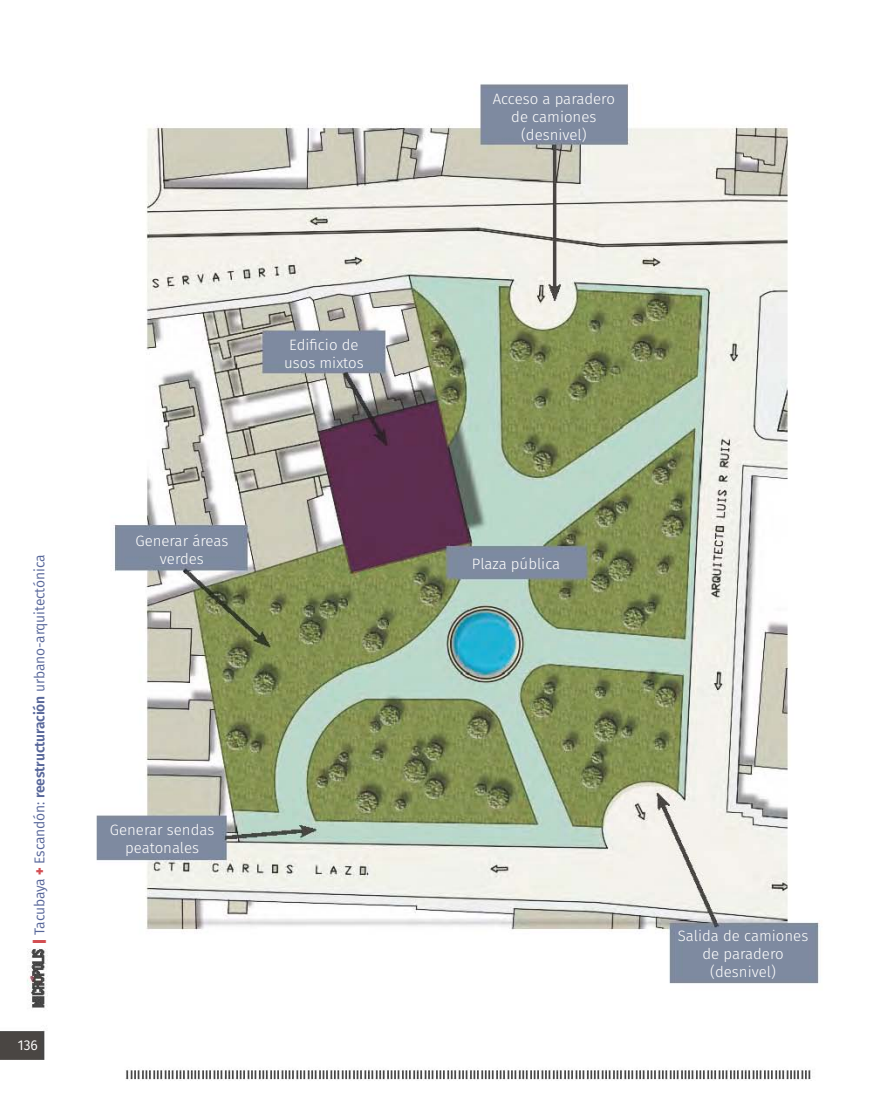
<style>
.page{position:relative;width:893px;height:1106px;background:#fff}
.page>*{position:absolute;margin:0;border:0;box-sizing:border-box;transform-origin:0 0}
.t1{font:300 15px/18px "Fira Sans";color:#fff;text-align:center}
.t2{font:14.25px "Fira Sans";letter-spacing:-.01em;color:#58679a}
.t3{font:14.25px "Fira Sans";color:#fff}
.s1{font-weight:900;color:#d34e52}
.s2{font-weight:800;color:#d34f54}
.s3{font-weight:600}
</style>
<div class="page">
<img style="left:0;top:125px;width:820px;height:956px">
<img style="left:470px;top:83px;width:160px;height:108px">
<img style="left:285px;top:129px;width:39px;height:52px">
<img style="left:97px;top:261px;width:721px;height:721px">
<p class="t1" style="left:284px;top:336px;width:81px">Edificio de usos mixtos</p>
<p class="t2" style="left:29px;top:943px;width:390px;rotate:-90deg"><span class="s1">|</span> Tacubaya <span class="s2">+</span> Escandón: <span class="s3">reestructuración</span> urbano-arquitectónica</p>
<p class="t3" style="left:18px;top:1034px;width:21px">136</p>
<p class="t1" style="left:135px;top:531px;width:94px">Generar áreas verdes</p>
<p class="t1" style="left:110px;top:821px;width:106px">Generar sendas peatonales</p>
<p class="t1" style="left:493px;top:90px;width:124px">Acceso a paradero de camiones (desnivel)</p>
<p class="t1" style="left:472px;top:555px;width:90px">Plaza pública</p>
<p class="t1" style="left:678px;top:927px;width:132px">Salida de camiones de paradero (desnivel)</p>
</div>
